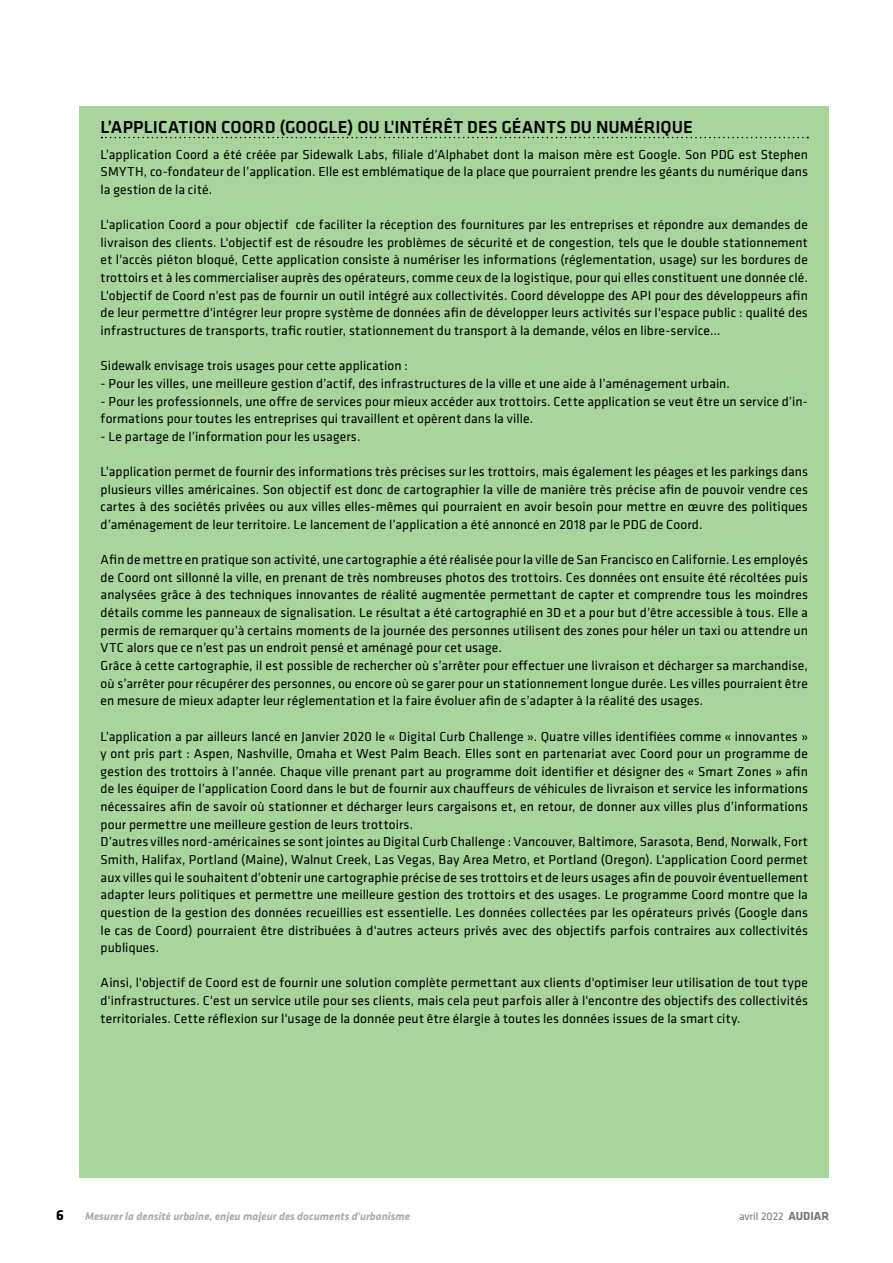
<style>
.page{position:relative;width:893px;height:1263px;background:#fff}
.page>*{position:absolute;margin:0;border:0;box-sizing:border-box;transform-origin:0 0}
.t1{font:500 18px "Klavika";color:#000}
.t2{font:700 15px "Klavika";color:#000}
.t3{font:13.5px/17.7px "Klavika";letter-spacing:.01em;color:#000;text-align:justify}
.t4{font:italic 700 11.25px "Klavika";color:#a9abae}
.t5{font:11.25px "Klavika";color:#77787b}
.s1{font-weight:700;font-size:12px}
</style>
<div class="page">
<div style="left:79px;top:106px;width:750px;height:1072px;background:#a7d59c"></div>
<svg style="left:101px;top:137px;width:707px;height:1px"></svg>
<h1 class="t1" style="left:101px;top:117px;width:594px">L’APPLICATION COORD (GOOGLE) OU L'INTÉRÊT DES GÉANTS DU NUMÉRIQUE</h1>
<p class="t3" style="left:101px;top:146px;width:709px">L’application Coord a été créée par Sidewalk Labs, filiale d’Alphabet dont la maison mère est Google. Son PDG est Stephen SMYTH, co-fondateur de l’application. Elle est emblématique de la place que pourraient prendre les géants du numérique dans la gestion de la cité.</p>
<p class="t3" style="left:101px;top:216px;width:709px">L'aplication Coord a pour objectif cde faciliter la réception des fournitures par les entreprises et répondre aux demandes de livraison des clients. L'objectif est de résoudre les problèmes de sécurité et de congestion, tels que le double stationnement et l'accès piéton bloqué, Cette application consiste à numériser les informations (réglementation, usage) sur les bordures de trottoirs et à les commercialiser auprès des opérateurs, comme ceux de la logistique, pour qui elles constituent une donnée clé.<br>L'objectif de Coord n'est pas de fournir un outil intégré aux collectivités. Coord développe des API pour des développeurs afin de leur permettre d'intégrer leur propre système de données afin de développer leurs activités sur l'espace public : qualité des infrastructures de transports, trafic routier, stationnement du transport à la demande, vélos en libre-service…</p>
<p class="t3" style="left:101px;top:357px;width:309px">Sidewalk envisage trois usages pour cette application :</p>
<p class="t3" style="left:101px;top:375px;width:631px">- Pour les villes, une meilleure gestion d’actif, des infrastructures de la ville et une aide à l’aménagement urbain.</p>
<p class="t3" style="left:101px;top:392px;width:709px">- Pour les professionnels, une offre de services pour mieux accéder aux trottoirs. Cette application se veut être un service d’in&shy;formations pour toutes les entreprises qui travaillent et opèrent dans la ville.</p>
<p class="t3" style="left:101px;top:428px;width:261px">- Le partage de l’information pour les usagers.</p>
<p class="t3" style="left:101px;top:463px;width:709px">L’application permet de fournir des informations très précises sur les trottoirs, mais également les péages et les parkings dans plusieurs villes américaines. Son objectif est donc de cartographier la ville de manière très précise afin de pouvoir vendre ces cartes à des sociétés privées ou aux villes elles-mêmes qui pourraient en avoir besoin pour mettre en œuvre des politiques d’aménagement de leur territoire. Le lancement de l’application a été annoncé en 2018 par le PDG de Coord.</p>
<p class="t3" style="left:101px;top:551px;width:709px;text-align:left">Afin de mettre en pratique son activité, une cartographie a été réalisée pour la ville de San Francisco en Californie. Les employés de Coord ont sillonné la ville, en prenant de très nombreuses photos des trottoirs. Ces données ont ensuite été récoltées puis analysées grâce à des techniques innovantes de réalité augmentée permettant de capter et comprendre tous les moindres détails comme les panneaux de signalisation. Le résultat a été cartographié en 3D et a pour but d’être accessible à tous. Elle a permis de remarquer qu’à certains moments de la journée des personnes utilisent des zones pour héler un taxi ou attendre un VTC alors que ce n’est pas un endroit pensé et aménagé pour cet usage.<br>Grâce à cette cartographie, il est possible de rechercher où s’arrêter pour effectuer une livraison et décharger sa marchandise, où s’arrêter pour récupérer des personnes, ou encore où se garer pour un stationnement longue durée. Les villes pourraient être en mesure de mieux adapter leur réglementation et la faire évoluer afin de s’adapter à la réalité des usages.</p>
<p class="t3" style="left:101px;top:727px;width:709px;text-align:left">L’application a par ailleurs lancé en Janvier 2020 le « Digital Curb Challenge ». Quatre villes identifiées comme « innovantes » y ont pris part : Aspen, Nashville, Omaha et West Palm Beach. Elles sont en partenariat avec Coord pour un programme de gestion des trottoirs à l’année. Chaque ville prenant part au programme doit identifier et désigner des « Smart Zones » afin de les équiper de l’application Coord dans le but de fournir aux chauffeurs de véhicules de livraison et service les informations nécessaires afin de savoir où stationner et décharger leurs cargaisons et, en retour, de donner aux villes plus d’informations pour permettre une meilleure gestion de leurs trottoirs.<br>D’autres villes nord-américaines se sont jointes au Digital Curb Challenge : Vancouver, Baltimore, Sarasota, Bend, Norwalk, Fort Smith, Halifax, Portland (Maine), Walnut Creek, Las Vegas, Bay Area Metro, et Portland (Oregon). L'application Coord permet aux villes qui le souhaitent d’obtenir une cartographie précise de ses trottoirs et de leurs usages afin de pouvoir éventuellement adapter leurs politiques et permettre une meilleure gestion des trottoirs et des usages. Le programme Coord montre que la question de la gestion des données recueillies est essentielle. Les données collectées par les opérateurs privés (Google dans le cas de Coord) pourraient être distribuées à d'autres acteurs privés avec des objectifs parfois contraires aux collectivités publiques.</p>
<p class="t3" style="left:101px;top:974px;width:709px">Ainsi, l'objectif de Coord est de fournir une solution complète permettant aux clients d'optimiser leur utilisation de tout type d'infrastructures. C'est un service utile pour ses clients, mais cela peut parfois aller à l'encontre des objectifs des collectivités territoriales. Cette réflexion sur l'usage de la donnée peut être élargie à toutes les données issues de la smart city.</p>
<p class="t2" style="left:56px;top:1207px;width:9px">6</p>
<p class="t4" style="left:85px;top:1210px;width:327px">Mesurer la densité urbaine, enjeu majeur des documents d'urbanisme</p>
<p class="t5" style="left:739px;top:1210px;width:92px">avril 2022 <span class="s1">AUDIAR</span></p>
</div>
